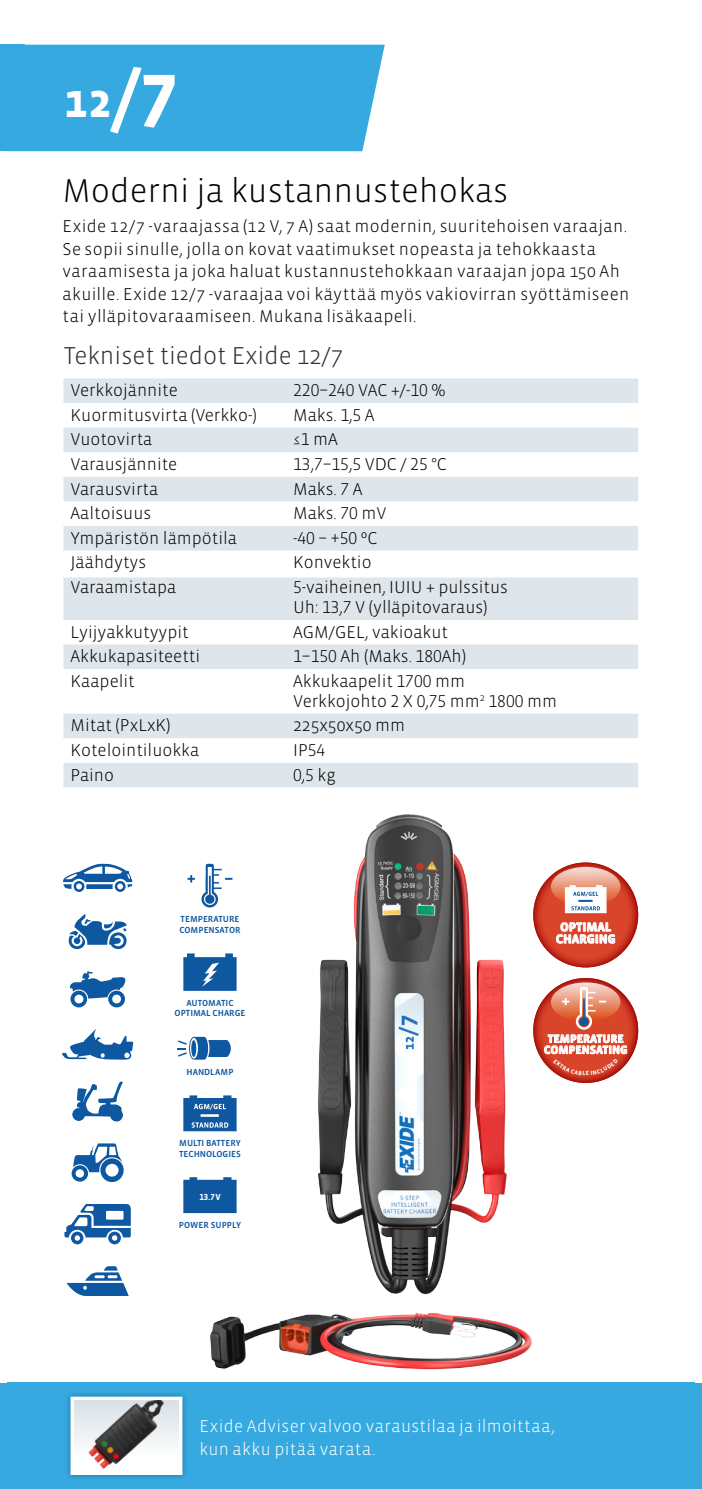
<style>
.page{position:relative;width:702px;height:1489px;background:#fff}
.page>*{position:absolute;margin:0;border:0;box-sizing:border-box;transform-origin:0 0}
.t1{font:700 47.75px "Vista Sans OT";color:#fff}
.t2{font:300 33.75px "Vista Sans OT";color:#000}
.t3{font:300 25px "Vista Sans OT";color:#2e2e33}
.t4{font:300 17.5px/20px "Vista Sans OT";color:#000}
.t5{font:300 17.5px/22.5px "Vista Sans OT";letter-spacing:.025em;color:#000}
.t6{font:300 17.5px/22.5px "Vista Sans OT";letter-spacing:.025em;color:#fff}
.t7{font:700 12.5px/12px "Vista Sans OT";color:#fff;text-align:center}
.t8{font:700 11.5px/11px "Vista Sans OT";color:#fff;text-align:center}
.t9{font:500 9px/10.2px "Vista Sans OT";color:#0e58a2}
.t10{font:700 9px "Vista Sans OT";color:#fff}
.s1{font-size:83.25px}
.s2{font-size:77px}
</style>
<div class="page">
<div style="left:0;top:1382px;width:702px;height:106px;background:#36a9e1"></div>
<div style="left:0;top:45px;width:25px;height:106px;background:#36a9e1"></div>
<div style="left:25px;top:45px;width:360px;height:106px;background:#36a9e1"></div>
<svg style="left:533px;top:862px;width:105px;height:105px;background:#ca3924"></svg>
<svg style="left:576px;top:866px;width:44px;height:77px"></svg>
<svg style="left:533px;top:978px;width:105px;height:104px"></svg>
<div style="left:64px;top:1389px;width:125px;height:92px;background:#000;opacity:.3"></div>
<img style="left:75px;top:1400px;width:103px;height:70px">
<div style="left:71px;top:1396px;width:111px;height:78px;border:3px solid #fff"></div>
<img style="left:318px;top:814px;width:258px;height:465px">
<img style="left:210px;top:1279px;width:322px;height:91px">
<div style="left:63px;top:378px;width:575px;height:25px;background:#dfe6eb"></div>
<div style="left:63px;top:427px;width:575px;height:25px;background:#dfe6eb"></div>
<div style="left:63px;top:477px;width:575px;height:24px;background:#dfe6eb"></div>
<div style="left:63px;top:526px;width:575px;height:24px;background:#dfe6eb"></div>
<div style="left:63px;top:577px;width:575px;height:43px;background:#dfe6eb"></div>
<div style="left:63px;top:644px;width:575px;height:25px;background:#dfe6eb"></div>
<div style="left:63px;top:713px;width:575px;height:25px;background:#dfe6eb"></div>
<div style="left:63px;top:762px;width:575px;height:25px;background:#dfe6eb"></div>
<svg style="left:72px;top:1081px;width:51px;height:39px"></svg>
<div style="left:72px;top:1108px;width:13px;height:12px;background:#0e58a2;border-radius:50%"></div>
<div style="left:110px;top:1108px;width:13px;height:13px;background:#0e58a2;border-radius:50%"></div>
<svg style="left:63px;top:863px;width:69px;height:28px"></svg>
<svg style="left:69px;top:914px;width:58px;height:35px"></svg>
<svg style="left:70px;top:971px;width:55px;height:36px"></svg>
<svg style="left:62px;top:1029px;width:71px;height:30px"></svg>
<svg style="left:72px;top:1143px;width:52px;height:38px"></svg>
<svg style="left:64px;top:1204px;width:67px;height:40px"></svg>
<svg style="left:66px;top:1266px;width:63px;height:29px"></svg>
<svg style="left:177px;top:1036px;width:54px;height:23px"></svg>
<svg style="left:183px;top:953px;width:53px;height:37px;background:#3270af"></svg>
<svg style="left:183px;top:1095px;width:53px;height:36px;background:#3a76b3"></svg>
<svg style="left:187px;top:863px;width:45px;height:44px"></svg>
<svg style="left:183px;top:1177px;width:53px;height:35px;background:#1d62a7"></svg>
<svg style="left:544px;top:982px;width:83px;height:93px;background:#de7a65"></svg>
<h1 class="t1" style="left:64px;top:76px;width:116px">12<span class="s1">/</span><span class="s2">7</span></h1>
<h2 class="t2" style="left:63px;top:174px;width:447px">Moderni ja kustannustehokas</h2>
<p class="t5" style="left:63px;top:215px;width:568px">Exide 12/7 -varaajassa (12 V, 7 A) saat modernin, suuritehoisen varaajan.<br>Se sopii sinulle, jolla on kovat vaatimukset nopeasta ja tehokkaasta varaamisesta ja joka haluat kustannustehokkaan varaajan jopa 150 Ah akuille. Exide 12/7 -varaajaa voi käyttää myös vakiovirran syöttämiseen tai ylläpitovaraamiseen. Mukana lisäkaapeli.</p>
<h3 class="t3" style="left:64px;top:343px;width:281px">Tekniset tiedot Exide 12/7</h3>
<p class="t4" style="left:71px;top:380px;width:109px">Verkkojännite</p>
<p class="t4" style="left:293px;top:380px;width:154px">220–240 VAC +/-10 %</p>
<p class="t4" style="left:71px;top:405px;width:188px">Kuormitusvirta (Verkko-)</p>
<p class="t4" style="left:293px;top:405px;width:83px">Maks. 1,5 A</p>
<p class="t4" style="left:71px;top:430px;width:83px">Vuotovirta</p>
<p class="t4" style="left:293px;top:430px;width:46px">≤1 mA</p>
<p class="t4" style="left:71px;top:454px;width:108px">Varausjännite</p>
<p class="t4" style="left:293px;top:454px;width:155px">13,7–15,5 VDC / 25 °C</p>
<p class="t4" style="left:71px;top:479px;width:89px">Varausvirta</p>
<p class="t4" style="left:293px;top:479px;width:71px">Maks. 7 A</p>
<p class="t4" style="left:71px;top:503px;width:82px">Aaltoisuus</p>
<p class="t4" style="left:293px;top:503px;width:95px">Maks. 70 mV</p>
<p class="t4" style="left:71px;top:528px;width:168px">Ympäristön lämpötila</p>
<p class="t4" style="left:293px;top:528px;width:86px">-40 – +50 ºC</p>
<p class="t4" style="left:71px;top:553px;width:77px">Jäähdytys</p>
<p class="t4" style="left:293px;top:553px;width:80px">Konvektio</p>
<p class="t4" style="left:71px;top:577px;width:107px">Varaamistapa</p>
<p class="t4" style="left:293px;top:577px;width:216px">5-vaiheinen, IUIU + pulssitus<br>Uh: 13,7 V (ylläpitovaraus)</p>
<p class="t4" style="left:71px;top:622px;width:120px">Lyijyakkutyypit</p>
<p class="t4" style="left:293px;top:622px;width:156px">AGM/GEL, vakioakut</p>
<p class="t4" style="left:71px;top:646px;width:131px">Akkukapasiteetti</p>
<p class="t4" style="left:293px;top:646px;width:174px">1–150 Ah (Maks. 180Ah)</p>
<p class="t4" style="left:71px;top:671px;width:66px">Kaapelit</p>
<p class="t4" style="left:293px;top:671px;width:265px">Akkukaapelit 1700 mm<br>Verkkojohto 2 X 0,75 mm<sup>2</sup> 1800 mm</p>
<p class="t4" style="left:71px;top:715px;width:101px">Mitat (PxLxK)</p>
<p class="t4" style="left:293px;top:715px;width:113px">225x50x50 mm</p>
<p class="t4" style="left:71px;top:740px;width:130px">Kotelointiluokka</p>
<p class="t4" style="left:293px;top:740px;width:34px">IP54</p>
<p class="t4" style="left:71px;top:765px;width:45px">Paino</p>
<p class="t4" style="left:293px;top:765px;width:44px">0,5 kg</p>
<p class="t9" style="left:179px;top:914px;width:63px">TEMPERATURE<br>COMPENSATOR</p>
<p class="t9" style="left:174px;top:997px;width:72px;text-align:center">AUTOMATIC<br>OPTIMAL CHARGE</p>
<p class="t9" style="left:186px;top:1066px;width:49px">HANDLAMP</p>
<p class="t9" style="left:179px;top:1138px;width:63px">MULTI BATTERY<br>TECHNOLOGIES</p>
<p class="t10" style="left:199px;top:1191px;width:23px">13.7V</p>
<p class="t9" style="left:179px;top:1219px;width:64px">POWER SUPPLY</p>
<p class="t7" style="left:556px;top:921px;width:61px">OPTIMAL<br>CHARGING</p>
<p class="t8" style="left:544px;top:1033px;width:85px">TEMPERATURE<br>COMPENSATING</p>
<p class="t6" style="left:199px;top:1414px;width:357px">Exide Adviser valvoo varaustilaa ja ilmoittaa, kun akku pitää varata.</p>
</div>
